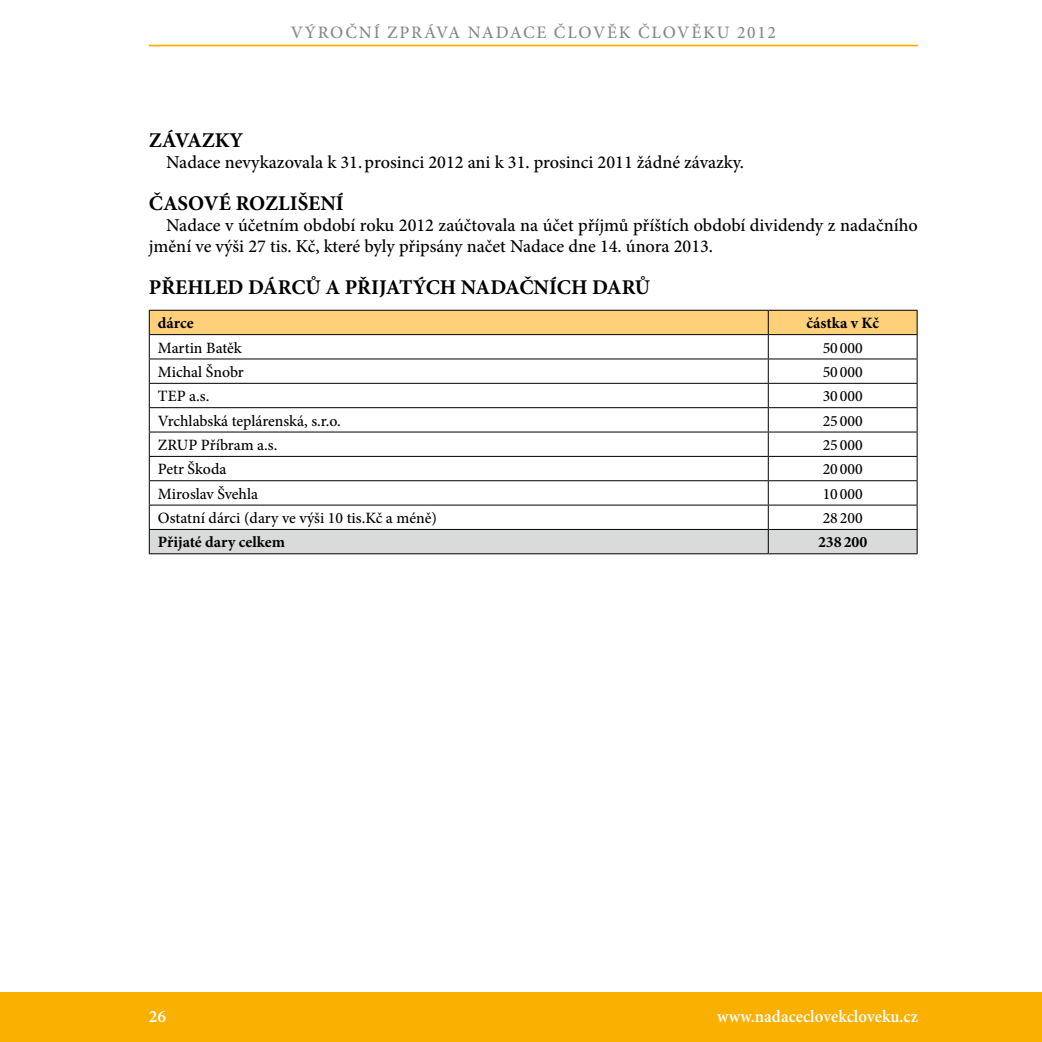
<style>
.page{position:relative;width:1042px;height:1042px;background:#fff}
.page>*{position:absolute;margin:0;border:0;box-sizing:border-box;transform-origin:0 0}
.t1{font:700 21px "Minion Pro";color:#000}
.t2{font:500 18.2px/21px "Minion Pro";color:#000}
.t3{font:500 17.5px "Minion Pro";letter-spacing:.1em;color:#868786}
.t4{font:600 17.5px "Minion Pro";letter-spacing:.005em;color:#fff;scale:.95 1}
.t5{font:600 17.5px "Minion Pro";letter-spacing:.005em;color:#fff}
.t6{font:500 15.75px "Minion Pro";color:#000}
.t7{font:700 15.75px "Minion Pro";color:#000}
</style>
<div class="page">
<hr style="left:149px;top:45px;width:769px;height:1px;background:#f9b000">
<div style="left:0;top:992px;width:1042px;height:50px;background:#f9b000"></div>
<svg style="left:149px;top:310px;width:768px;height:243px"></svg>
<hr style="left:149px;top:553px;width:619px;height:1px;background:#000">
<hr style="left:768px;top:553px;width:149px;height:1px;background:#000">
<p class="t3" style="left:291px;top:20px;width:487px">VÝROČNÍ ZPRÁVA NADACE ČLOVĚK ČLOVĚKU 2012</p>
<p class="t1" style="left:149px;top:125px;width:96px">ZÁVAZKY</p>
<p class="t2" style="left:166px;top:152px;width:577px">Nadace nevykazovala k 31. prosinci 2012 ani k 31. prosinci 2011 žádné závazky.</p>
<p class="t1" style="left:149px;top:188px;width:196px">ČASOVÉ ROZLIŠENÍ</p>
<p class="t2" style="left:149px;top:215px;width:770px;text-indent:17px">Nadace v účetním období roku 2012 zaúčtovala na účet příjmů příštích období dividendy z nadačního jmění ve výši 27 tis. Kč, které byly připsány načet Nadace dne 14. února 2013.</p>
<p class="t1" style="left:149px;top:272px;width:503px">PŘEHLED DÁRCŮ A PŘIJATÝCH NADAČNÍCH DARŮ</p>
<p class="t7" style="left:158px;top:312px;width:37px">dárce</p>
<p class="t7" style="left:806px;top:312px;width:74px">částka v Kč</p>
<p class="t6" style="left:158px;top:337px;width:85px">Martin Batěk</p>
<p class="t6" style="left:823px;top:337px;width:42px">50 000</p>
<p class="t6" style="left:158px;top:361px;width:87px">Michal Šnobr</p>
<p class="t6" style="left:823px;top:361px;width:42px">50 000</p>
<p class="t6" style="left:158px;top:385px;width:51px">TEP a.s.</p>
<p class="t6" style="left:823px;top:385px;width:42px">30 000</p>
<p class="t6" style="left:158px;top:410px;width:182px">Vrchlabská teplárenská, s.r.o.</p>
<p class="t6" style="left:823px;top:410px;width:42px">25 000</p>
<p class="t6" style="left:158px;top:434px;width:119px">ZRUP Příbram a.s.</p>
<p class="t6" style="left:823px;top:434px;width:42px">25 000</p>
<p class="t6" style="left:158px;top:459px;width:70px">Petr Škoda</p>
<p class="t6" style="left:823px;top:459px;width:42px">20 000</p>
<p class="t6" style="left:158px;top:483px;width:102px">Miroslav Švehla</p>
<p class="t6" style="left:823px;top:483px;width:42px">10 000</p>
<p class="t6" style="left:158px;top:507px;width:280px">Ostatní dárci (dary ve výši 10 tis.Kč a méně)</p>
<p class="t6" style="left:823px;top:507px;width:42px">28 200</p>
<p class="t7" style="left:158px;top:531px;width:129px">Přijaté dary celkem</p>
<p class="t7" style="left:818px;top:531px;width:51px">238200</p>
<p class="t5" style="left:149px;top:1004px;width:19px">26</p>
<p class="t4" style="left:717px;top:1004px;width:213px">www.nadaceclovekcloveku.cz</p>
</div>
